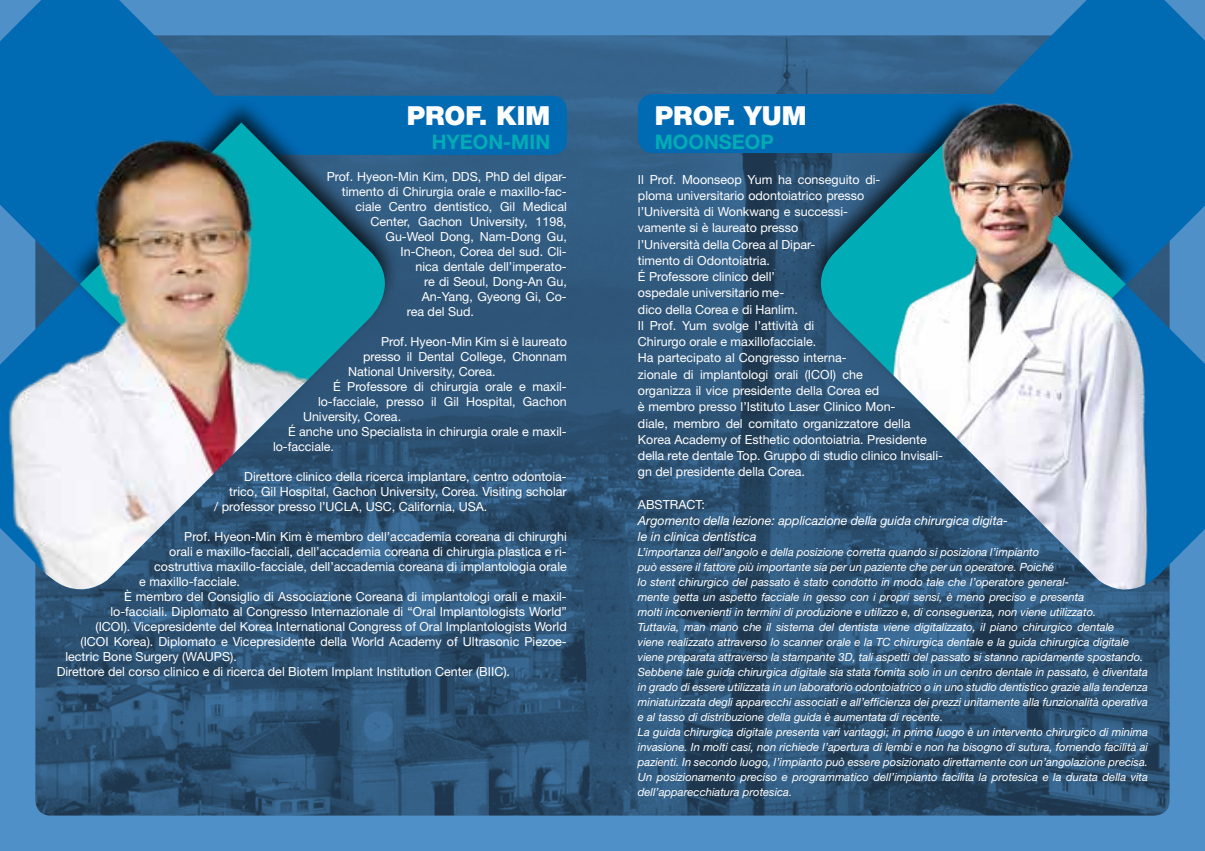
<style>
.page{position:relative;width:1205px;height:851px;background:#fff}
.page>*{position:absolute;margin:0;border:0;box-sizing:border-box;transform-origin:0 0}
.t1{font:900 26.25px "Helvetica Neue";color:#fff}
.t2{font:700 20px "Helvetica Neue";color:#00acb6}
.t3{font:12.5px/16.2px "Helvetica Neue";color:#fff}
.t4{font:italic 12.5px/16.2px "Helvetica Neue";color:#fff}
.t5{font:italic 11.25px/15px "Helvetica Neue";color:#fff}
</style>
<div class="page">
<div style="left:0;top:0;width:1205px;height:850px;background:#4f90c8"></div>
<img style="left:35px;top:35px;width:1134px;height:780px">
<div style="left:204px;top:96px;width:363px;height:59px;background:#006ab3;border-radius:15px"></div>
<svg style="left:35px;top:590px;width:207px;height:17px;background:#2c5172"></svg>
<svg style="left:0;top:0;width:242px;height:106px;fill:#006ab3"></svg>
<div style="left:66px;top:96px;width:334px;height:351px;background:#006ab3"></div>
<svg style="left:383px;top:155px;width:20px;height:291px;background:#2e577a"></svg>
<img style="left:0;top:106px;width:383px;height:484px">
<div style="left:638px;top:94px;width:362px;height:59px;background:#006ab3;border-radius:15px"></div>
<svg style="left:964px;top:356px;width:241px;height:252px"></svg>
<svg style="left:964px;top:0;width:241px;height:214px;fill:#006ab3"></svg>
<svg style="left:802px;top:153px;width:36px;height:293px;background:#295877"></svg>
<img style="left:838px;top:58px;width:359px;height:533px">
<h1 class="t1" style="left:407px;top:100px;width:145px">PROF. KIM</h1>
<h2 class="t2" style="left:432px;top:129px;width:120px">HYEON-MIN</h2>
<p class="t3" style="left:327px;top:168px;width:242px">Prof. Hyeon-Min Kim, DDS, PhD del dipar-</p>
<p class="t3" style="left:342px;top:183px;width:227px">timento di Chirurgia orale e maxillo-fac-</p>
<p class="t3" style="left:355px;top:198px;width:213px">ciale Centro dentistico, Gil Medical</p>
<p class="t3" style="left:370px;top:213px;width:198px">Center, Gachon University, 1198,</p>
<p class="t3" style="left:385px;top:228px;width:183px">Gu-Weol Dong, Nam-Dong Gu,</p>
<p class="t3" style="left:400px;top:243px;width:168px">In-Cheon, Corea del sud. Cli-</p>
<p class="t3" style="left:415px;top:258px;width:153px">nica dentale dell’imperato-</p>
<p class="t3" style="left:424px;top:273px;width:144px">re di Seoul, Dong-An Gu,</p>
<p class="t3" style="left:422px;top:288px;width:147px">An-Yang, Gyeong Gi, Co-</p>
<p class="t3" style="left:407px;top:303px;width:69px">rea del Sud.</p>
<p class="t3" style="left:381px;top:333px;width:187px">Prof. Hyeon-Min Kim si è laureato</p>
<p class="t3" style="left:363px;top:348px;width:205px">presso il Dental College, Chonnam</p>
<p class="t3" style="left:348px;top:363px;width:149px">National University, Corea.</p>
<p class="t3" style="left:333px;top:378px;width:235px">é Professore di chirurgia orale e maxil-</p>
<p class="t3" style="left:318px;top:393px;width:250px">lo-facciale, presso il Gil Hospital, Gachon</p>
<p class="t3" style="left:303px;top:408px;width:100px">University, Corea.</p>
<p class="t3" style="left:288px;top:423px;width:280px">é anche uno Specialista in chirurgia orale e maxil-</p>
<p class="t3" style="left:273px;top:438px;width:63px">lo-facciale.</p>
<p class="t3" style="left:244px;top:468px;width:324px">Direttore clinico della ricerca implantare, centro odontoia-</p>
<p class="t3" style="left:229px;top:483px;width:339px">trico, Gil Hospital, Gachon University, Corea. Visiting scholar</p>
<p class="t3" style="left:214px;top:498px;width:275px">/ professor presso l’UCLA, USC, California, USA.</p>
<p class="t3" style="left:184px;top:528px;width:384px">Prof. Hyeon-Min Kim è membro dell’accademia coreana di chirurghi</p>
<p class="t3" style="left:169px;top:543px;width:399px">orali e maxillo-facciali, dell’accademia coreana di chirurgia plastica e ri-</p>
<p class="t3" style="left:154px;top:558px;width:414px">costruttiva maxillo-facciale, dell’accademia coreana di implantologia orale</p>
<p class="t3" style="left:139px;top:573px;width:102px">e maxillo-facciale.</p>
<p class="t3" style="left:124px;top:588px;width:444px">è membro del Consiglio di Associazione Coreana di implantologi orali e maxil-</p>
<p class="t3" style="left:110px;top:603px;width:458px">lo-facciali. Diplomato al Congresso Internazionale di “Oral Implantologists World”</p>
<p class="t3" style="left:95px;top:618px;width:473px">(ICOI). Vicepresidente del Korea International Congress of Oral Implantologists World</p>
<p class="t3" style="left:80px;top:633px;width:488px">(ICOI Korea). Diplomato e Vicepresidente della World Academy of Ultrasonic Piezoe-</p>
<p class="t3" style="left:65px;top:648px;width:173px">lectric Bone Surgery (WAUPS).</p>
<p class="t3" style="left:57px;top:663px;width:455px">Direttore del corso clinico e di ricerca del Biotem Implant Institution Center (BIIC).</p>
<h1 class="t1" style="left:655px;top:99px;width:153px">PROF. YUM</h1>
<h2 class="t2" style="left:655px;top:129px;width:120px">MOONSEOP</h2>
<p class="t3" style="left:638px;top:171px;width:307px">Il Prof. Moonseop Yum ha conseguito di-<br>ploma universitario odontoiatrico presso<br>l’Università di Wonkwang e successi-<br>vamente si è laureato presso<br>l’Università della Corea al Dipar-<br>timento di Odontoiatria.<br>é Professore clinico dell’<br>ospedale universitario me-<br>dico della Corea e di Hanlim.<br>Il Prof. Yum svolge l’attività di<br>Chirurgo orale e maxillofacciale.<br>Ha partecipato al Congresso interna-<br>zionale di implantologi orali (ICOI) che<br>organizza il vice presidente della Corea ed<br>è membro presso l’Istituto Laser Clinico Mon-<br>diale, membro del comitato organizzatore della Korea Academy of Esthetic odontoiatria. Presidente della rete dentale Top. Gruppo di studio clinico Invisali&shy;gn del presidente della Corea.</p>
<p class="t3" style="left:638px;top:496px;width:68px">ABSTRACT:</p>
<p class="t4" style="left:638px;top:512px;width:372px">Argomento della lezione: applicazione della guida chirurgica digita&shy;le in clinica dentistica</p>
<p class="t5" style="left:638px;top:544px;width:512px">L’importanza dell’angolo e della posizione corretta quando si posiziona l’impianto<br>può essere il fattore più importante sia per un paziente che per un operatore. Poiché<br>lo stent chirurgico del passato è stato condotto in modo tale che l’operatore general-<br>mente getta un aspetto facciale in gesso con i propri sensi, è meno preciso e presenta<br>molti inconvenienti in termini di produzione e utilizzo e, di conseguenza, non viene utilizzato.<br>Tuttavia, man mano che il sistema del dentista viene digitalizzato, il piano chirurgico dentale<br>viene realizzato attraverso lo scanner orale e la TC chirurgica dentale e la guida chirurgica digitale viene preparata attraverso la stampante 3D, tali aspetti del passato si stanno rapidamente spostando.<br>Sebbene tale guida chirurgica digitale sia stata fornita solo in un centro dentale in passato, è diventata in grado di essere utilizzata in un laboratorio odontoiatrico o in uno studio dentistico grazie alla tendenza miniaturizzata degli apparecchi associati e all’efficienza dei prezzi unitamente alla funzionalità operativa e al tasso di distribuzione della guida è aumentata di recente.<br>La guida chirurgica digitale presenta vari vantaggi; in primo luogo è un intervento chirurgico di minima invasione. In molti casi, non richiede l’apertura di lembi e non ha bisogno di sutura, fornendo facilità ai pazienti. In secondo luogo, l’impianto può essere posizionato direttamente con un’angolazione precisa.<br>Un posizionamento preciso e programmatico dell’impianto facilita la protesica e la durata della vita dell’apparecchiatura protesica.</p>
</div>
